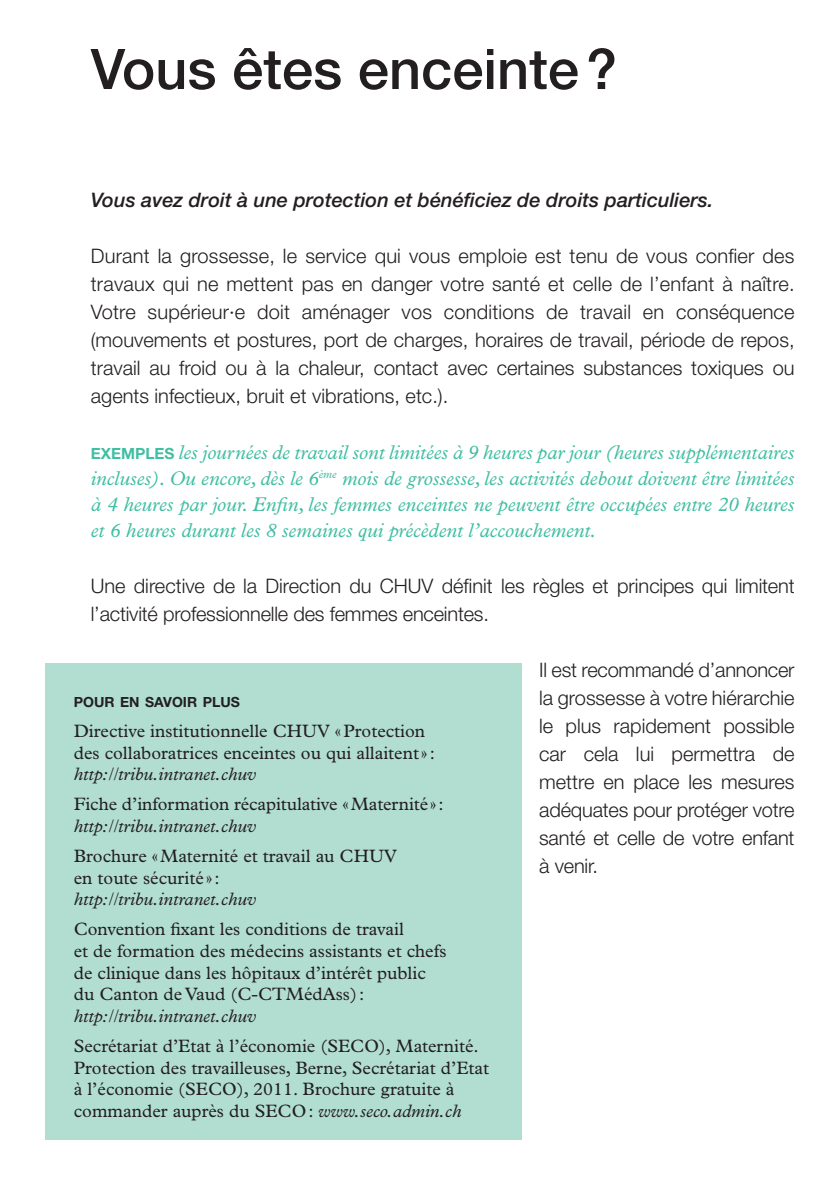
<style>
.page{position:relative;width:840px;height:1191px;background:#fff}
.page>*{position:absolute;margin:0;border:0;box-sizing:border-box;transform-origin:0 0}
.t1{font:500 56px "Helvetica Neue LT";color:#231f20}
.t2{font:300 20px/28px "Helvetica Neue LT";letter-spacing:-.01em;color:#231f20;text-align:justify}
.t3{font:italic 20px/26px "Plantin";color:#41bea3;text-align:justify}
.t4{font:italic 500 20px "Helvetica Neue LT";color:#231f20}
.t5{font:18px/21.6px "Plantin";color:#231f20}
.t6{font:italic 18px "Plantin";color:#231f20}
.t7{font:700 14px "Helvetica Neue LT";color:#231f20}
.s1{font-family:"Helvetica Neue LT";font-weight:700;font-style:normal;font-size:15.4px}
.s2{font-style:italic}
</style>
<div class="page">
<div style="left:45px;top:663px;width:477px;height:476px;background:#b2ded1"></div>
<h1 class="t1" style="left:91px;top:36px;width:527px">Vous êtes enceinte?</h1>
<p class="t4" style="left:91px;top:188px;width:623px">Vous avez droit à une protection et bénéficiez de droits particuliers.</p>
<p class="t2" style="left:91px;top:241px;width:705px">Durant la grossesse, le service qui vous emploie est tenu de vous confier des travaux qui ne mettent pas en danger votre santé et celle de l’enfant à naître.<br>Votre supérieur·e doit aménager vos conditions de travail en conséquence (mouvements et postures, port de charges, horaires de travail, période de repos, travail au froid ou à la chaleur, contact avec certaines substances toxiques ou agents infectieux, bruit et vibrations, etc.).</p>
<p class="t3" style="left:91px;top:439px;width:704px"><span class="s1">EXEMPLES</span> les journées de travail sont limitées à 9 heures par jour (heures supplémentaires incluses). Ou encore, dès le 6<sup>ème</sup> mois de grossesse, les activités debout doivent être limitées à 4 heures par jour. Enfin, les femmes enceintes ne peuvent être occupées entre 20 heures et 6 heures durant les 8 semaines qui précèdent l’accouchement.</p>
<p class="t2" style="left:91px;top:571px;width:704px">Une directive de la Direction du CHUV définit les règles et principes qui limitent l’activité professionnelle des femmes enceintes.</p>
<p class="t2" style="left:539px;top:655px;width:257px">Il est recommandé d’annoncer la grossesse à votre hiérarchie le plus rapidement possible car cela lui permettra de mettre en place les mesures adéquates pour protéger votre santé et celle de votre enfant à venir.</p>
<p class="t7" style="left:74px;top:693px;width:167px">POUR EN SAVOIR PLUS</p>
<p class="t5" style="left:74px;top:720px;width:362px">Directive institutionnelle CHUV «Protection des collaboratrices enceintes ou qui allaitent»:</p>
<p class="t6" style="left:74px;top:763px;width:184px">http://tribu.intranet.chuv</p>
<p class="t5" style="left:74px;top:793px;width:371px">Fiche d’information récapitulative «Maternité»:</p>
<p class="t6" style="left:74px;top:815px;width:184px">http://tribu.intranet.chuv</p>
<p class="t5" style="left:74px;top:845px;width:324px">Brochure «Maternité et travail au CHUV en toute sécurité »:</p>
<p class="t6" style="left:74px;top:888px;width:184px">http://tribu.intranet.chuv</p>
<p class="t5" style="left:74px;top:918px;width:374px">Convention fixant les conditions de travail<br>et de formation des médecins assistants et chefs de clinique dans les hôpitaux d’intérêt public du Canton de Vaud (C-CTMédAss):</p>
<p class="t6" style="left:74px;top:1005px;width:184px">http://tribu.intranet.chuv</p>
<p class="t5" style="left:74px;top:1035px;width:416px">Secrétariat d’Etat à l’économie (SECO), Maternité.<br>Protection des travailleuses, Berne, Secrétariat d’Etat à l’économie (SECO), 2011. Brochure gratuite à commander auprès du SECO: <span class="s2">www.seco.admin.ch</span></p>
</div>
